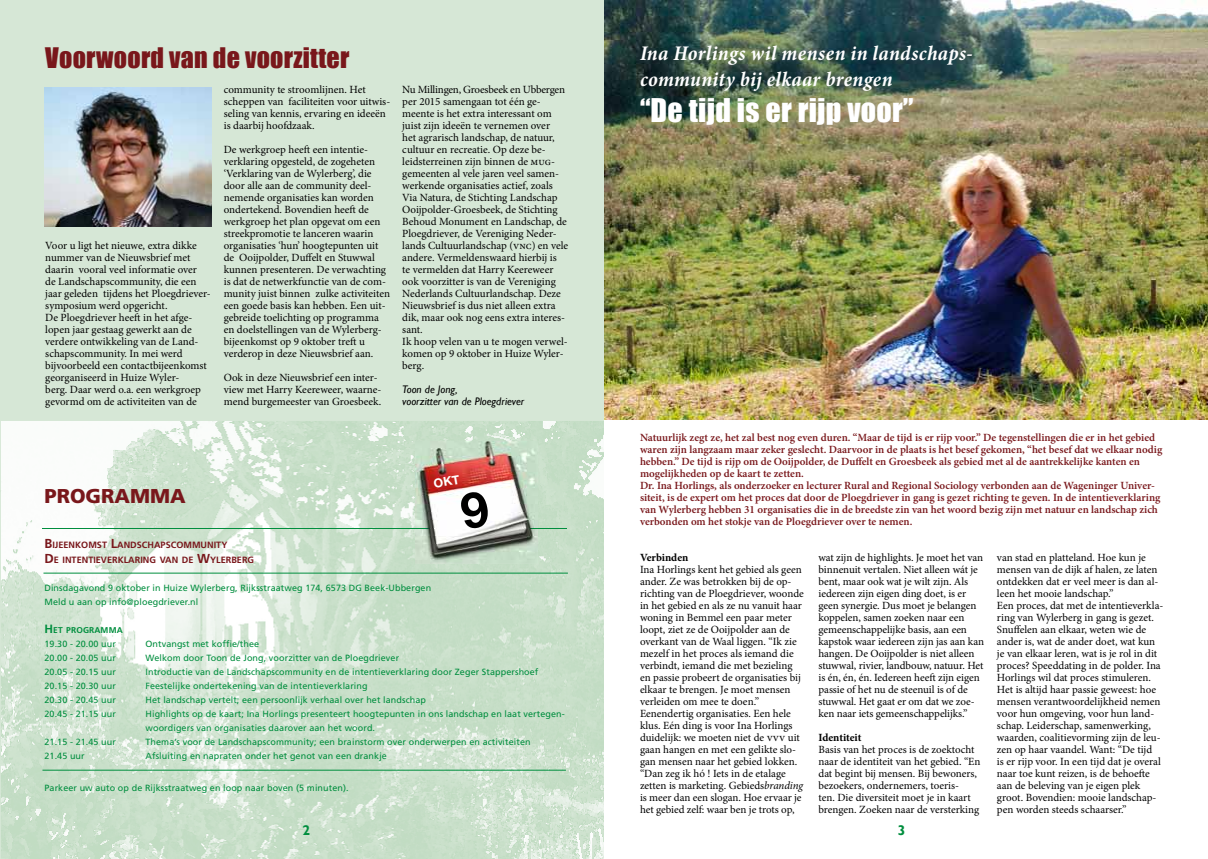
<style>
.page{position:relative;width:1208px;height:859px;background:#fff}
.page>*{position:absolute;margin:0;border:0;box-sizing:border-box;transform-origin:0 0}
.t1{font:30px "Impact";letter-spacing:.01em;color:#fff}
.t2{font:26px "Impact";letter-spacing:.01em;color:#79171b}
.t3{font:italic 700 condensed 21px/25.2px "Minion Pro";letter-spacing:.015em;color:#fff}
.t4{font:900 20px "Frutiger";color:#79171b}
.t5{font:700 14px "Gill Sans";color:#008e3e}
.t6{font:11px/12px "Minion Pro";color:#000}
.t7{font:600 11px/12px "Minion Pro";color:#79171b}
.t8{font:italic 11px/12px "Gill Sans";color:#000}
.t9{font:700 11px "Minion Pro";letter-spacing:-.005em;color:#000}
.t10{font:700 9.1px/15px "Frutiger";color:#79171b}
.t11{font:9px/14px "Frutiger";letter-spacing:.01em;color:#008e3e}
.t12{font:700 8.4px "Frutiger";letter-spacing:.015em;color:#008e3e}
.s1{font-size:13px}
.s2{font-size:12px}
.s3{font-style:italic}
</style>
<div class="page">
<div style="left:0;top:0;width:604px;height:859px;background:#d6e7d6"></div>
<img style="left:1px;top:421px;width:603px;height:438px">
<hr style="left:42px;top:770px;width:524px;height:1px;background:#008e3e">
<hr style="left:42px;top:528px;width:525px;height:1px;background:#008e3e">
<img style="left:604px;top:0;width:603px;height:420px">
<hr style="left:43px;top:573px;width:525px;height:1px;background:#008e3e">
<img style="left:45px;top:88px;width:166px;height:139px">
<img style="left:415px;top:441px;width:123px;height:123px">
<img style="left:415px;top:528px;width:123px;height:1px">
<svg style="left:433px;top:475px;width:57px;height:55px;background:#eec9c8"></svg>
<h2 class="t2" style="left:45px;top:38px;width:306px">Voorwoord van de voorzitter</h2>
<p class="t6" style="left:45px;top:239px;width:167px">Voor u ligt het nieuwe, extra dikke nummer van de Nieuwsbrief met daarin vooral veel informatie over<br>de Landschapscommunity, die een jaar geleden tijdens het Ploegdriever&shy;symposium werd opgericht.<br>De Ploegdriever heeft in het afge&shy;lopen jaar gestaag gewerkt aan de verdere ontwikkeling van de Land&shy;schapscommunity. In mei werd bijvoorbeeld een contactbijeenkomst georganiseerd in Huize Wyler-<br>berg. Daar werd o.a. een werkgroep gevormd om de activiteiten van de</p>
<p class="t6" style="left:224px;top:83px;width:168px">community te stroomlijnen. Het scheppen van faciliteiten voor uitwis&shy;seling van kennis, ervaring en ideeën is daarbij hoofdzaak.</p>
<p class="t6" style="left:224px;top:143px;width:168px">De werkgroep heeft een intentie&shy;verklaring opgesteld, de zogeheten ‘Verklaring van de Wylerberg’, die door alle aan de community deel&shy;nemende organisaties kan worden ondertekend. Bovendien heeft de werkgroep het plan opgevat om een streekpromotie te lanceren waarin organisaties ‘hun’ hoogtepunten uit de Ooijpolder, Duffelt en Stuwwal kunnen presenteren. De verwachting is dat de netwerkfunctie van de com&shy;munity juist binnen zulke activiteiten een goede basis kan hebben. Een uit&shy;gebreide toelichting op programma en doelstellingen van de Wylerberg&shy;bijeenkomst op 9 oktober treft u verderop in deze Nieuwsbrief aan.</p>
<p class="t6" style="left:224px;top:371px;width:159px">Ook in deze Nieuwsbrief een inter&shy;view met Harry Keereweer, waarne&shy;mend burgemeester van Groesbeek.</p>
<p class="t6" style="left:402px;top:83px;width:167px">Nu Millingen, Groesbeek en Ubbergen per 2015 samengaan tot één ge&shy;meente is het extra interessant om juist zijn ideeën te vernemen over<br>het agrarisch landschap, de natuur, cultuur en recreatie. Op deze be&shy;leidsterreinen zijn binnen de mug&shy;gemeenten al vele jaren veel samen&shy;werkende organisaties actief, zoals<br>Via Natura, de Stichting Landschap<br>Ooijpolder-Groesbeek, de Stichting<br>Behoud Monument en Landschap, de<br>Ploegdriever, de Vereniging Neder&shy;lands Cultuurlandschap (vnc) en vele andere. Vermeldenswaard hierbij is<br>te vermelden dat Harry Keereweer ook voorzitter is van de Vereniging<br>Nederlands Cultuurlandschap. Deze<br>Nieuwsbrief is dus niet alleen extra dik, maar ook nog eens extra interes&shy;sant.<br>Ik hoop velen van u te mogen verwel&shy;komen op 9 oktober in Huize Wyler&shy;berg.</p>
<p class="t8" style="left:402px;top:383px;width:123px">Toon de Jong,<br>voorzitter van de Ploegdriever</p>
<h3 class="t4" style="left:44px;top:484px;width:143px">PROGRAMMA</h3>
<p class="t10" style="left:44px;top:537px;width:211px"><span class="s1">B</span>IJEENKOMST <span class="s1">L</span>ANDSCHAPSCOMMUNITY<br><span class="s1">D</span>E INTENTIEVERKLARING VAN DE <span class="s1">W</span>YLERBERG</p>
<p class="t11" style="left:44px;top:581px;width:388px">Dinsdagavond 9 oktober in Huize Wylerberg, Rijksstraatweg 174, 6573 DG Beek-Ubbergen<br>Meld u aan op info@ploegdriever.nl</p>
<p class="t12" style="left:44px;top:625px;width:80px"><span class="s2">H</span>ET PROGRAMMA</p>
<p class="t11" style="left:44px;top:637px;width:73px">19.30 - 20.00 uur</p>
<p class="t11" style="left:145px;top:637px;width:115px">Ontvangst met koffie/thee</p>
<p class="t11" style="left:44px;top:651px;width:73px">20.00 - 20.05 uur</p>
<p class="t11" style="left:145px;top:651px;width:255px">Welkom door Toon de Jong, voorzitter van de Ploegdriever</p>
<p class="t11" style="left:44px;top:665px;width:73px">20.05 - 20.15 uur</p>
<p class="t11" style="left:145px;top:665px;width:394px">Introductie van de Landschapscommunity en de intentieverklaring door Zeger Stappershoef</p>
<p class="t11" style="left:44px;top:679px;width:73px">20.15 - 20.30 uur</p>
<p class="t11" style="left:145px;top:679px;width:224px">Feestelijke ondertekening van de intentieverklaring</p>
<p class="t11" style="left:44px;top:693px;width:73px">20.30 - 20.45 uur</p>
<p class="t11" style="left:145px;top:693px;width:282px">Het landschap vertelt; een persoonlijk verhaal over het landschap</p>
<p class="t11" style="left:44px;top:707px;width:73px">20.45 - 21.15 uur</p>
<p class="t11" style="left:145px;top:707px;width:421px">Highlights op de kaart; Ina Horlings presenteert hoogtepunten in ons landschap en laat vertegen&shy;woordigers van organisaties daarover aan het woord.</p>
<p class="t11" style="left:44px;top:735px;width:73px">21.15 - 21.45 uur</p>
<p class="t11" style="left:145px;top:735px;width:387px">Thema’s voor de Landschapscommunity; een brainstorm over onderwerpen en activiteiten</p>
<p class="t11" style="left:44px;top:749px;width:42px">21.45 uur</p>
<p class="t11" style="left:145px;top:749px;width:243px">Afsluiting en napraten onder het genot van een drankje</p>
<p class="t11" style="left:44px;top:781px;width:306px">Parkeer uw auto op de Rijksstraatweg en loop naar boven (5 minuten).</p>
<h3 class="t3" style="left:640px;top:41px;width:334px">Ina Horlings wil mensen in landschaps&shy;community bij elkaar brengen</h3>
<h1 class="t1" style="left:640px;top:87px;width:275px">“De tijd is er rijp voor”</h1>
<p class="t7" style="left:640px;top:431px;width:524px">Natuurlijk zegt ze, het zal best nog even duren. “Maar de tijd is er rijp voor.” De tegenstellingen die er in het gebied waren zijn langzaam maar zeker geslecht. Daarvoor in de plaats is het besef gekomen, “het besef dat we elkaar nodig hebben.” De tijd is rijp om de Ooijpolder, de Duffelt en Groesbeek als gebied met al de aantrekkelijke kanten en mogelijkheden op de kaart te zetten.<br>Dr. Ina Horlings, als onderzoeker en lecturer Rural and Regional Sociology verbonden aan de Wageninger Univer&shy;siteit, is de expert om het proces dat door de Ploegdriever in gang is gezet richting te geven. In de intentieverklaring van Wylerberg hebben 31 organisaties die in de breedste zin van het woord bezig zijn met natuur en landschap zich verbonden om het stokje van de Ploegdriever over te nemen.</p>
<p class="t9" style="left:640px;top:549px;width:50px">Verbinden</p>
<p class="t6" style="left:640px;top:563px;width:165px">Ina Horlings kent het gebied als geen ander. Ze was betrokken bij de op&shy;richting van de Ploegdriever, woonde in het gebied en als ze nu vanuit haar woning in Bemmel een paar meter loopt, ziet ze de Ooijpolder aan de overkant van de Waal liggen. “Ik zie mezelf in het proces als iemand die verbindt, iemand die met bezieling en passie probeert de organisaties bij elkaar te brengen. Je moet mensen verleiden om mee te doen.” Eenendertig organisaties. Een hele klus. Eén ding is voor Ina Horlings duidelijk: we moeten niet de vvv uit gaan hangen en met een gelikte slo&shy;gan mensen naar het gebied lokken. “Dan zeg ik hó ! Iets in de etalage zetten is marketing. Gebieds<span class="s3">branding </span>is meer dan een slogan. Hoe ervaar je het gebied zelf: waar ben je trots op,</p>
<p class="t6" style="left:818px;top:551px;width:167px">wat zijn de highlights. Je moet het van binnenuit vertalen. Niet alleen wát je bent, maar ook wat je wilt zijn. Als iedereen zijn eigen ding doet, is er geen synergie. Dus moet je belangen koppelen, samen zoeken naar een gemeenschappelijke basis, aan een kapstok waar iedereen zijn jas aan kan hangen. De Ooijpolder is niet alleen stuwwal, rivier, landbouw, natuur. Het is én, én, én. Iedereen heeft zijn eigen passie of het nu de steenuil is of de stuwwal. Het gaat er om dat we zoe&shy;ken naar iets gemeenschappelijks.”</p>
<p class="t6" style="left:997px;top:551px;width:168px">van stad en platteland. Hoe kun je mensen van de dijk af halen, ze laten ontdekken dat er veel meer is dan al&shy;leen het mooie landschap.”<br>Een proces, dat met de intentieverkla&shy;ring van Wylerberg in gang is gezet.<br>Snuffelen aan elkaar, weten wie de ander is, wat de ander doet, wat kun je van elkaar leren, wat is je rol in dit proces? Speeddating in de polder. Ina Horlings wil dat proces stimuleren.<br>Het is altijd haar passie geweest: hoe mensen verantwoordelijkheid nemen voor hun omgeving, voor hun land&shy;schap. Leiderschap, samenwerking, waarden, coalitievorming zijn de leu&shy;zen op haar vaandel. Want: “De tijd<br>is er rijp voor. In een tijd dat je overal naar toe kunt reizen, is de behoefte aan de beleving van je eigen plek groot. Bovendien: mooie landschap&shy;pen worden steeds schaarser.”</p>
<p class="t9" style="left:818px;top:729px;width:45px">Identiteit</p>
<p class="t6" style="left:818px;top:743px;width:163px">Basis van het proces is de zoektocht naar de identiteit van het gebied. “En dat begint bij mensen. Bij bewoners, bezoekers, ondernemers, toeris-<br>ten. Die diversiteit moet je in kaart brengen. Zoeken naar de versterking</p>
<p class="t5" style="left:302px;top:821px;width:9px">2</p>
<p class="t5" style="left:898px;top:821px;width:9px">3</p>
</div>
